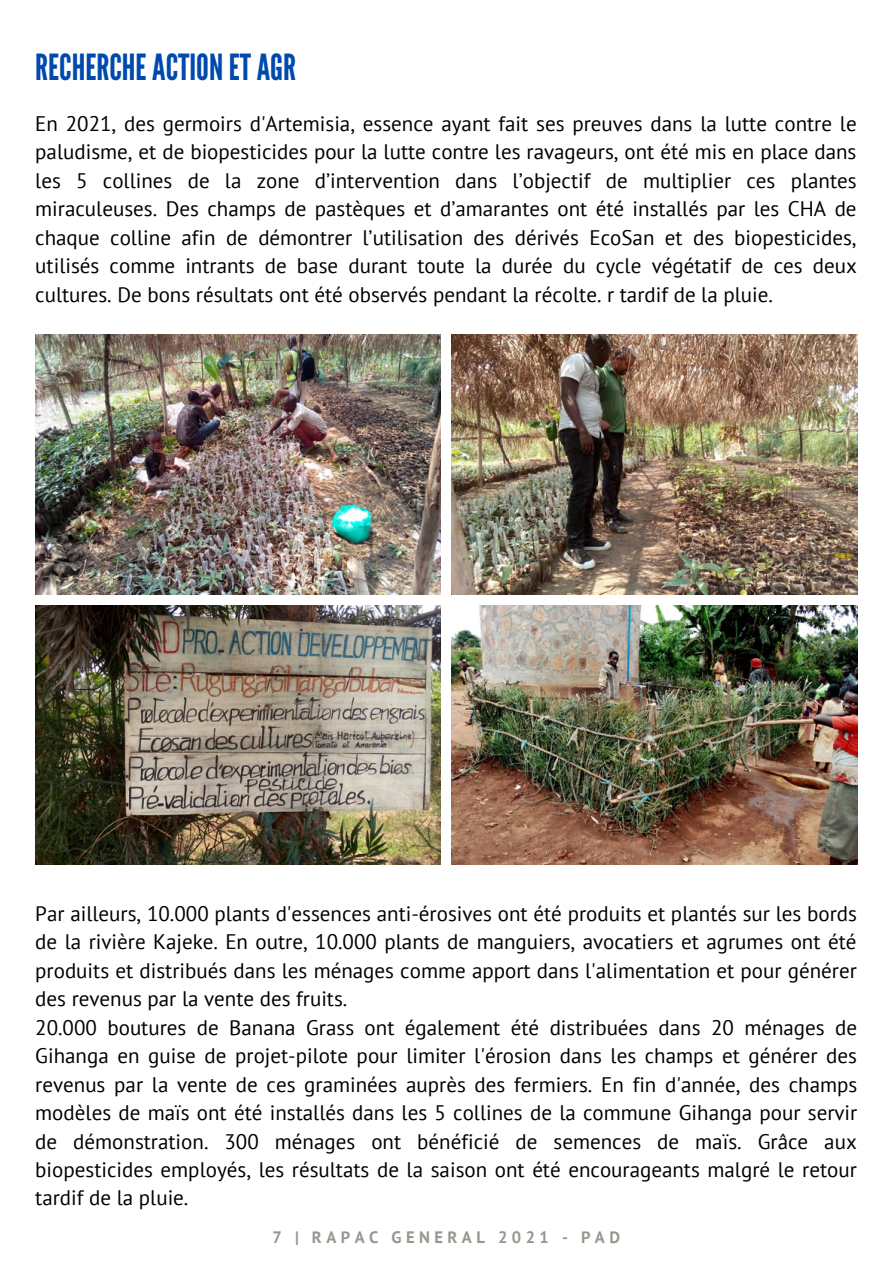
<style>
.page{position:relative;width:893px;height:1264px;background:#fff}
.page>*{position:absolute;margin:0;border:0;box-sizing:border-box;transform-origin:0 0}
.t1{font:36px "League Gothic";color:#004aad}
.t2{font:21px/28.5px "PT Sans";color:#000;text-align:justify}
.t3{font:700 16.5px "PT Sans";letter-spacing:.27em;color:#96978e}
</style>
<div class="page">
<img style="left:35px;top:334px;width:405px;height:260px">
<img style="left:451px;top:334px;width:406px;height:260px">
<img style="left:35px;top:605px;width:405px;height:259px">
<img style="left:451px;top:605px;width:406px;height:259px">
<h1 class="t1" style="left:35px;top:47px;width:262px">RECHERCHEACTIONETAGR</h1>
<p class="t2" style="left:35px;top:109px;width:823px">En 2021, des germoirs d'Artemisia, essence ayant fait ses preuves dans la lutte contre le paludisme, et de biopesticides pour la lutte contre les ravageurs, ont été mis en place dans les 5 collines de la zone d’intervention dans l’objectif de multiplier ces plantes miraculeuses. Des champs de pastèques et d’amarantes ont été installés par les CHA de chaque colline afin de démontrer l’utilisation des dérivés EcoSan et des biopesticides, utilisés comme intrants de base durant toute la durée du cycle végétatif de ces deux cultures. De bons résultats ont été observés pendant la récolte. r tardif de la pluie.</p>
<p class="t2" style="left:35px;top:899px;width:823px;text-align:left">Par ailleurs, 10.000 plants d'essences anti-érosives ont été produits et plantés sur les bords de la rivière Kajeke. En outre, 10.000 plants de manguiers, avocatiers et agrumes ont été produits et distribués dans les ménages comme apport dans l'alimentation et pour générer des revenus par la vente des fruits.<br>20.000 boutures de Banana Grass ont également été distribuées dans 20 ménages de Gihanga en guise de projet-pilote pour limiter l'érosion dans les champs et générer des revenus par la vente de ces graminées auprès des fermiers. En fin d'année, des champs modèles de maïs ont été installés dans les 5 collines de la commune Gihanga pour servir de démonstration. 300 ménages ont bénéficié de semences de maïs. Grâce aux biopesticides employés, les résultats de la saison ont été encourageants malgré le retour tardif de la pluie.</p>
<p class="t3" style="left:272px;top:1226px;width:349px">7 | RAPAC GENERAL 2021 - PAD</p>
</div>
